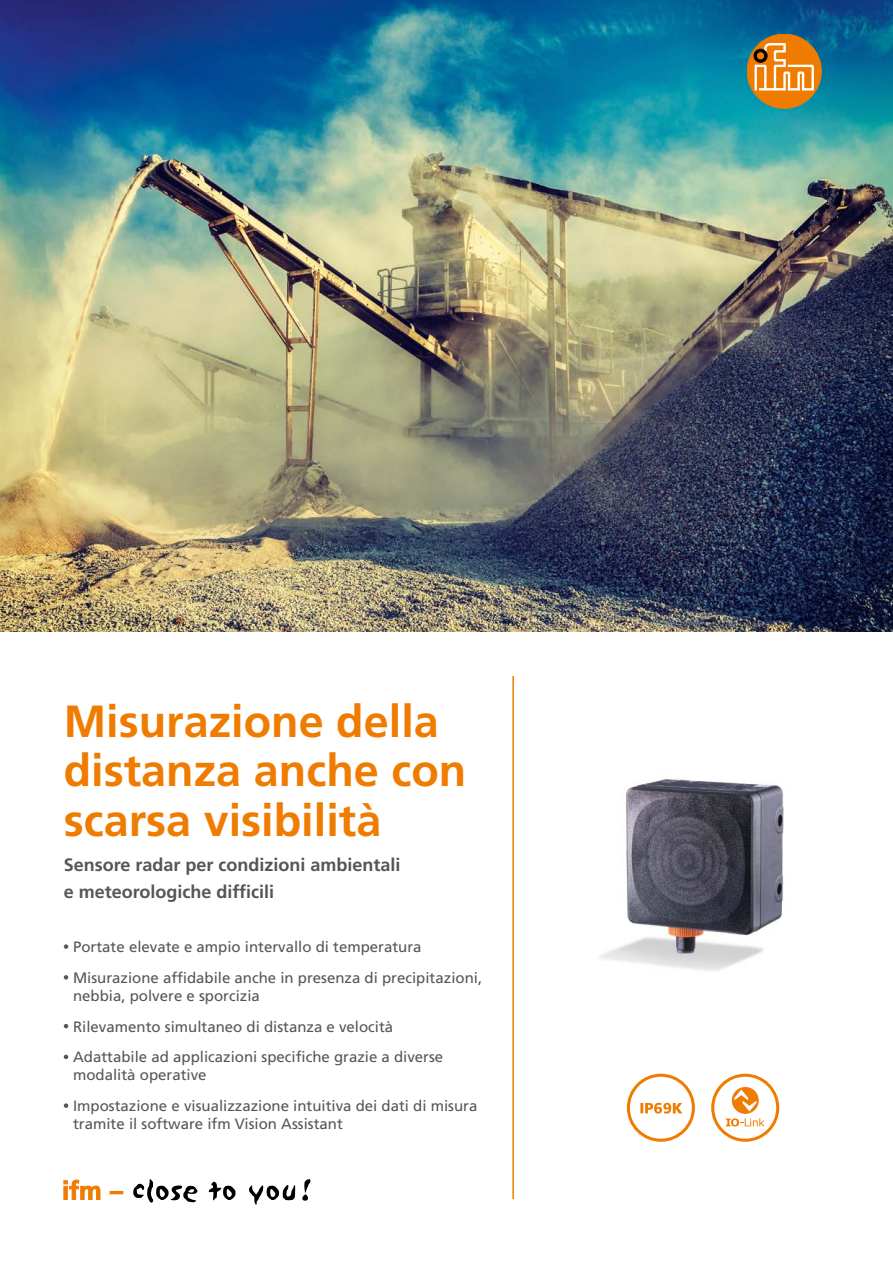
<style>
.page{position:relative;width:893px;height:1263px;background:#fff}
.page>*{position:absolute;margin:0;border:0;box-sizing:border-box;transform-origin:0 0}
.Titel_Headline_30pt{font:700 45px/49.5px "Frutiger LT Com";color:#ef7c00}
.Titel_Subheadline_12pt{font:700 18px/27px "Frutiger LT Com";color:#565656}
.Features{font:15px/18px "Frutiger LT Com";color:#565656}
</style>
<div class="page">
<img style="left:599px;top:779px;width:185px;height:192px">
<img style="left:0;top:0;width:893px;height:631px">
<svg style="left:64px;top:1180px;width:36px;height:20px"></svg>
<svg style="left:110px;top:1191px;width:13px;height:3px"></svg>
<svg style="left:133px;top:1179px;width:64px;height:24px"></svg>
<svg style="left:209px;top:1182px;width:27px;height:18px"></svg>
<svg style="left:249px;top:1185px;width:46px;height:19px"></svg>
<svg style="left:302px;top:1179px;width:8px;height:22px"></svg>
<hr style="left:512px;top:676px;width:2px;height:523px;background:#ef7c00">
<div style="left:747px;top:34px;width:74px;height:74px;background:#ef7c00;border-radius:50%"></div>
<div style="left:747px;top:34px;width:74px;height:74px;border:1px solid #ef7c00;border-radius:50%"></div>
<svg style="left:754px;top:43px;width:60px;height:47px"></svg>
<svg style="left:64px;top:944px;width:4px;height:5px"></svg>
<svg style="left:64px;top:975px;width:4px;height:4px"></svg>
<svg style="left:64px;top:1024px;width:4px;height:4px"></svg>
<svg style="left:64px;top:1054px;width:4px;height:5px"></svg>
<svg style="left:64px;top:1103px;width:4px;height:5px"></svg>
<svg style="left:627px;top:1074px;width:68px;height:68px"></svg>
<svg style="left:711px;top:1074px;width:68px;height:68px"></svg>
<p class="Titel_Headline_30pt" style="left:64px;top:697px;width:404px">Misurazione della distanza anche con scarsa visibilità</p>
<p class="Titel_Subheadline_12pt" style="left:64px;top:852px;width:338px">Sensore radar per condizioni ambientali e meteorologiche difficili</p>
<p class="Features" style="left:73px;top:938px;width:350px">Portate elevate e ampio intervallo di temperatura</p>
<p class="Features" style="left:73px;top:969px;width:411px">Misurazione affidabile anche in presenza di precipitazioni, nebbia, polvere e sporcizia</p>
<p class="Features" style="left:73px;top:1017px;width:322px">Rilevamento simultaneo di distanza e velocità</p>
<p class="Features" style="left:73px;top:1048px;width:372px">Adattabile ad applicazioni specifiche grazie a diverse modalità operative</p>
<p class="Features" style="left:73px;top:1097px;width:406px">Impostazione e visualizzazione intuitiva dei dati di misura tramite il software ifm Vision Assistant</p>
</div>
